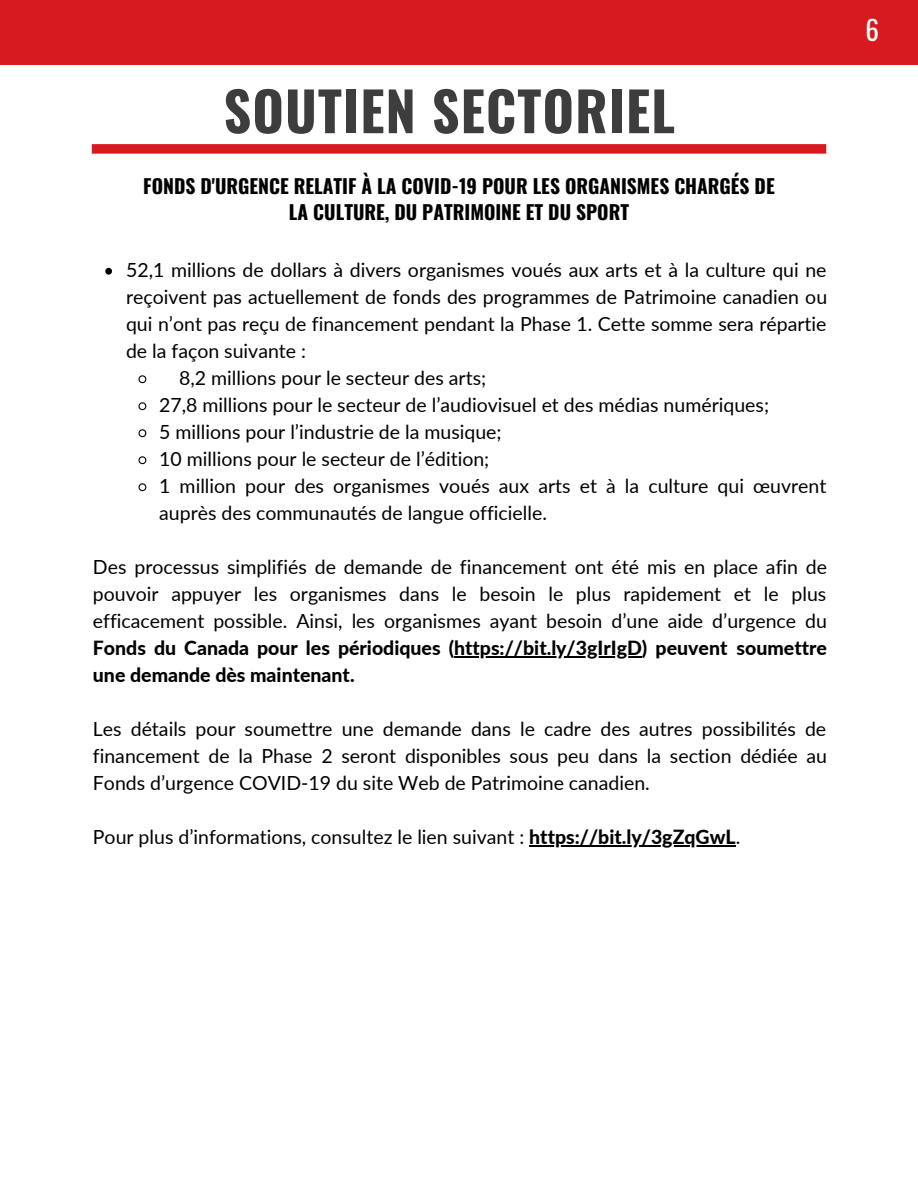
<style>
.page{position:relative;width:918px;height:1188px;background:#fff}
.page>*{position:absolute;margin:0;border:0;box-sizing:border-box;transform-origin:0 0}
.t1{font:700 54px "Oswald";letter-spacing:.02em;color:#3d3d3d}
.t2{font:27px "Oswald";color:#fff}
.t3{font:19.5px/27px "Lato";color:#000;text-align:justify}
.t4{font:800 19.5px/27px "Lato";color:#000}
.t5{font:700 19.5px/26.1px "Oswald";color:#000;text-align:center}
.s1{font-weight:800}
</style>
<div class="page">
<div style="left:0;top:0;width:918px;height:64px;background:#d71920"></div>
<svg style="left:92px;top:144px;width:734px;height:10px;background:#d8242a"></svg>
<svg style="left:105px;top:268px;width:7px;height:7px"></svg>
<svg style="left:138px;top:375px;width:9px;height:9px"></svg>
<svg style="left:138px;top:402px;width:9px;height:9px"></svg>
<svg style="left:138px;top:429px;width:9px;height:9px"></svg>
<svg style="left:138px;top:456px;width:9px;height:9px"></svg>
<svg style="left:138px;top:483px;width:9px;height:9px"></svg>
<hr style="left:454px;top:656px;width:188px;height:1px;background:#000">
<hr style="left:529px;top:845px;width:207px;height:1px;background:#000">
<h1 class="t1" style="left:224px;top:69px;width:453px">SOUTIEN SECTORIEL</h1>
<p class="t5" style="left:143px;top:172px;width:633px">FONDS D'URGENCE RELATIF À LA COVID-19 POUR LES ORGANISMES CHARGÉS DE<br>LA CULTURE, DU PATRIMOINE ET DU SPORT</p>
<p class="t3" style="left:126px;top:256px;width:702px">52,1 millions de dollars à divers organismes voués aux arts et à la culture qui ne</p>
<p class="t3" style="left:126px;top:283px;width:703px">reçoivent pas actuellement de fonds des programmes de Patrimoine canadien ou</p>
<p class="t3" style="left:126px;top:310px;width:702px">qui n’ont pas reçu de financement pendant la Phase 1. Cette somme sera répartie</p>
<p class="t3" style="left:126px;top:337px;width:182px">de la façon suivante :</p>
<p class="t3" style="left:179px;top:364px;width:309px">8,2 millions pour le secteur des arts;</p>
<p class="t3" style="left:159px;top:391px;width:611px">27,8 millions pour le secteur de l’audiovisuel et des médias numériques;</p>
<p class="t3" style="left:159px;top:418px;width:344px">5 millions pour l’industrie de la musique;</p>
<p class="t3" style="left:159px;top:445px;width:332px">10 millions pour le secteur de l’édition;</p>
<p class="t3" style="left:159px;top:472px;width:669px">1 million pour des organismes voués aux arts et à la culture qui œuvrent</p>
<p class="t3" style="left:159px;top:499px;width:389px">auprès des communautés de langue officielle.</p>
<p class="t3" style="left:93px;top:553px;width:736px">Des processus simplifiés de demande de financement ont été mis en place afin de pouvoir appuyer les organismes dans le besoin le plus rapidement et le plus efficacement possible. Ainsi, les organismes ayant besoin d’une aide d’urgence du</p>
<p class="t4" style="left:93px;top:634px;width:736px">Fonds du Canada pour les périodiques (https://bit.ly/3gIrIgD) peuvent soumettre une demande dès maintenant.</p>
<p class="t3" style="left:93px;top:715px;width:736px">Les détails pour soumettre une demande dans le cadre des autres possibilités de financement de la Phase 2 seront disponibles sous peu dans la section dédiée au Fonds d’urgence COVID-19 du site Web de Patrimoine canadien.</p>
<p class="t3" style="left:93px;top:823px;width:649px">Pour plus d’informations, consultez le lien suivant : <span class="s1">https://bit.ly/3gZqGwL</span>.</p>
<h2 class="t2" style="left:866px;top:9px;width:15px">6</h2>
</div>
